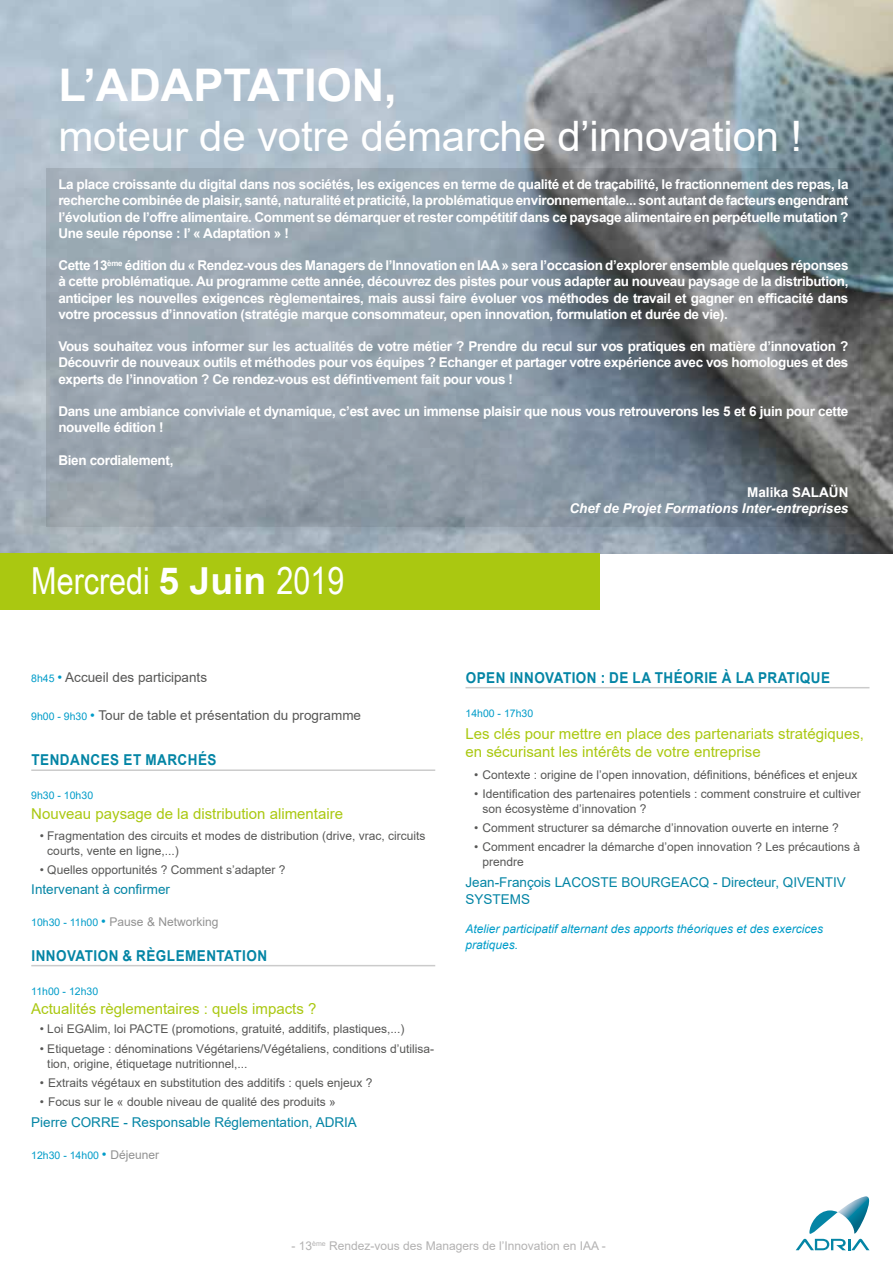
<style>
.page{position:relative;width:893px;height:1263px;background:#fff}
.page>*{position:absolute;margin:0;border:0;box-sizing:border-box;transform-origin:0 0}
.t1{font:700 45px "Arial";color:#fff}
.t2{font:42px "Arial";letter-spacing:-.005em;color:#fff}
.t3{font:37.2px "Arial Narrow";color:#fff}
.t4{font:15px/18px "Arial";color:#aac811}
.t5{font:700 15px "Arial";letter-spacing:.035em;color:#0485a5;scale:.9 1}
.t6{font:700 13.5px/16.2px "Arial";letter-spacing:-.025em;color:#fff;text-align:justify}
.t7{font:13.5px/16.5px "Arial";color:#0485a5}
.t8{font:13.5px "Arial";color:#575756}
.t9{font:italic 700 13.5px "Arial";color:#fff}
.t10{font:700 13.5px "Arial";color:#fff}
.t11{font:12px/15px "Arial";color:#575756}
.t12{font:italic 12px/16.5px "Arial";color:#009cc9}
.t13{font:12px "Arial";color:#b3b2b2}
.t14{font:12px "Arial";color:#929292}
.t15{font:10.5px "Arial";color:#009cc9}
.s1{font-family:"Arial";font-weight:700}
.s2{font-size:10.5px;color:#009cc9}
.s3{color:#009cc9}
.s4{font-size:13.5px;color:#009cc9}
.s5{font-size:13.5px}
.s6{font-size:12px;color:#929292}
</style>
<div class="page">
<img style="left:0;top:0;width:893px;height:554px">
<div style="left:0;top:554px;width:600px;height:56px;background:#aac811"></div>
<hr style="left:31px;top:769px;width:404px;height:2px;background:#cbcbcb">
<hr style="left:31px;top:965px;width:404px;height:1px;background:#cbcbcb">
<hr style="left:465px;top:687px;width:404px;height:1px;background:#cbcbcb">
<div style="left:45px;top:166px;width:822px;height:368px;background:#000;opacity:.4"></div>
<svg style="left:46px;top:169px;width:813px;height:358px;background:#85909a"></svg>
<svg style="left:796px;top:1196px;width:74px;height:54px"></svg>
<h1 class="t1" style="left:58px;top:53px;width:340px">L’ADAPTATION,</h1>
<h2 class="t2" style="left:58px;top:108px;width:745px">moteur de votre démarche d’innovation !</h2>
<p class="t6" style="left:58px;top:176px;width:792px">La place croissante du digital dans nos sociétés, les exigences en terme de qualité et de traçabilité, le fractionnement des repas, la recherche combinée de plaisir, santé, naturalité et praticité, la problématique environnementale... sont autant de facteurs engendrant l’évolution de l’offre alimentaire. Comment se démarquer et rester compétitif dans ce paysage alimentaire en perpétuelle mutation ?<br>Une seule réponse : l’ « Adaptation » !</p>
<p class="t6" style="left:58px;top:257px;width:792px">Cette 13<sup>ème</sup> édition du « Rendez-vous des Managers de l’Innovation en IAA » sera l’occasion d’explorer ensemble quelques réponses à cette problématique. Au programme cette année, découvrez des pistes pour vous adapter au nouveau paysage de la distribution, anticiper les nouvelles exigences règlementaires, mais aussi faire évoluer vos méthodes de travail et gagner en efficacité dans votre processus d’innovation (stratégie marque consommateur, open innovation, formulation et durée de vie).</p>
<p class="t6" style="left:58px;top:338px;width:792px">Vous souhaitez vous informer sur les actualités de votre métier ? Prendre du recul sur vos pratiques en matière d’innovation ?<br>Découvrir de nouveaux outils et méthodes pour vos équipes ? Echanger et partager votre expérience avec vos homologues et des experts de l’innovation ? Ce rendez-vous est défintivement fait pour vous !</p>
<p class="t6" style="left:58px;top:403px;width:792px">Dans une ambiance conviviale et dynamique, c’est avec un immense plaisir que nous vous retrouverons les 5 et 6 juin pour cette nouvelle édition !</p>
<p class="t6" style="left:58px;top:452px;width:117px">Bien cordialement,</p>
<p class="t10" style="left:747px;top:483px;width:103px">Malika SALAÜN</p>
<p class="t9" style="left:569px;top:499px;width:281px">Chef de Projet Formations Inter-entreprises</p>
<h3 class="t3" style="left:31px;top:554px;width:315px">Mercredi <span class="s1">5 Juin</span> 2019</h3>
<p class="t8" style="left:31px;top:667px;width:177px"><span class="s2">8h45</span> <span class="s3">•</span> Accueil des participants</p>
<p class="t8" style="left:31px;top:706px;width:331px"><span class="s2">9h00 - 9h30</span> <span class="s3">•</span> Tour de table et présentation du programme</p>
<p class="t5" style="left:32px;top:749px;width:207px">TENDANCES ET MARCHÉS</p>
<p class="t15" style="left:31px;top:788px;width:63px">9h30 - 10h30</p>
<p class="t4" style="left:31px;top:804px;width:313px">Nouveau paysage de la distribution alimentaire</p>
<p class="t11" style="left:47px;top:828px;width:380px;text-indent:-8px">• Fragmentation des circuits et modes de distribution (drive, vrac, circuits courts, vente en ligne,...)</p>
<p class="t11" style="left:40px;top:862px;width:247px">• Quelles opportunités ? Comment s’adapter ?</p>
<p class="t7" style="left:31px;top:880px;width:140px">Intervenant à confirmer</p>
<p class="t14" style="left:31px;top:913px;width:189px"><span class="s2">10h30 - 11h00</span> <span class="s4">•</span> Pause &amp; Networking</p>
<p class="t5" style="left:32px;top:945px;width:263px">INNOVATION &amp; RÈGLEMENTATION</p>
<p class="t15" style="left:31px;top:984px;width:68px">11h00 - 12h30</p>
<p class="t4" style="left:31px;top:1000px;width:287px">Actualités règlementaires : quels impacts ?</p>
<p class="t11" style="left:40px;top:1021px;width:366px">• Loi EGAlim, loi PACTE (promotions, gratuité, additifs, plastiques,...)</p>
<p class="t11" style="left:47px;top:1041px;width:388px;text-indent:-8px">• Etiquetage : dénominations Végétariens/Végétaliens, conditions d’utilisa&shy;tion, origine, étiquetage nutritionnel,...</p>
<p class="t11" style="left:40px;top:1075px;width:334px">• Extraits végétaux en substitution des additifs : quels enjeux ?</p>
<p class="t11" style="left:40px;top:1094px;width:297px">• Focus sur le « double niveau de qualité des produits »</p>
<p class="t7" style="left:31px;top:1114px;width:327px">Pierre CORRE - Responsable Réglementation, ADRIA</p>
<p class="t15" style="left:31px;top:1148px;width:129px">12h30 - 14h00 <span class="s5">•</span> <span class="s6">Déjeuner</span></p>
<p class="t5" style="left:466px;top:667px;width:406px">OPEN INNOVATION : DE LA THÉORIE À LA PRATIQUE</p>
<p class="t15" style="left:465px;top:706px;width:69px">14h00 - 17h30</p>
<p class="t4" style="left:465px;top:725px;width:400px">Les clés pour mettre en place des partenariats stratégiques, en sécurisant les intérêts de votre entreprise</p>
<p class="t11" style="left:474px;top:767px;width:385px">• Contexte : origine de l’open innovation, définitions, bénéfices et enjeux</p>
<p class="t11" style="left:483px;top:786px;width:380px;text-indent:-9px">• Identification des partenaires potentiels : comment construire et cultiver son écosystème d’innovation ?</p>
<p class="t11" style="left:474px;top:820px;width:366px">• Comment structurer sa démarche d’innovation ouverte en interne ?</p>
<p class="t11" style="left:483px;top:839px;width:379px;text-indent:-9px">• Comment encadrer la démarche d’open innovation ? Les précautions à prendre</p>
<p class="t7" style="left:465px;top:874px;width:382px">Jean-François LACOSTE BOURGEACQ - Directeur, QIVENTIV<br>SYSTEMS</p>
<p class="t12" style="left:465px;top:920px;width:359px">Atelier participatif alternant des apports théoriques et des exercices pratiques.</p>
<p class="t13" style="left:291px;top:1238px;width:316px">- 13<sup>ème</sup> Rendez-vous des Managers de l’Innovation en IAA -</p>
</div>
